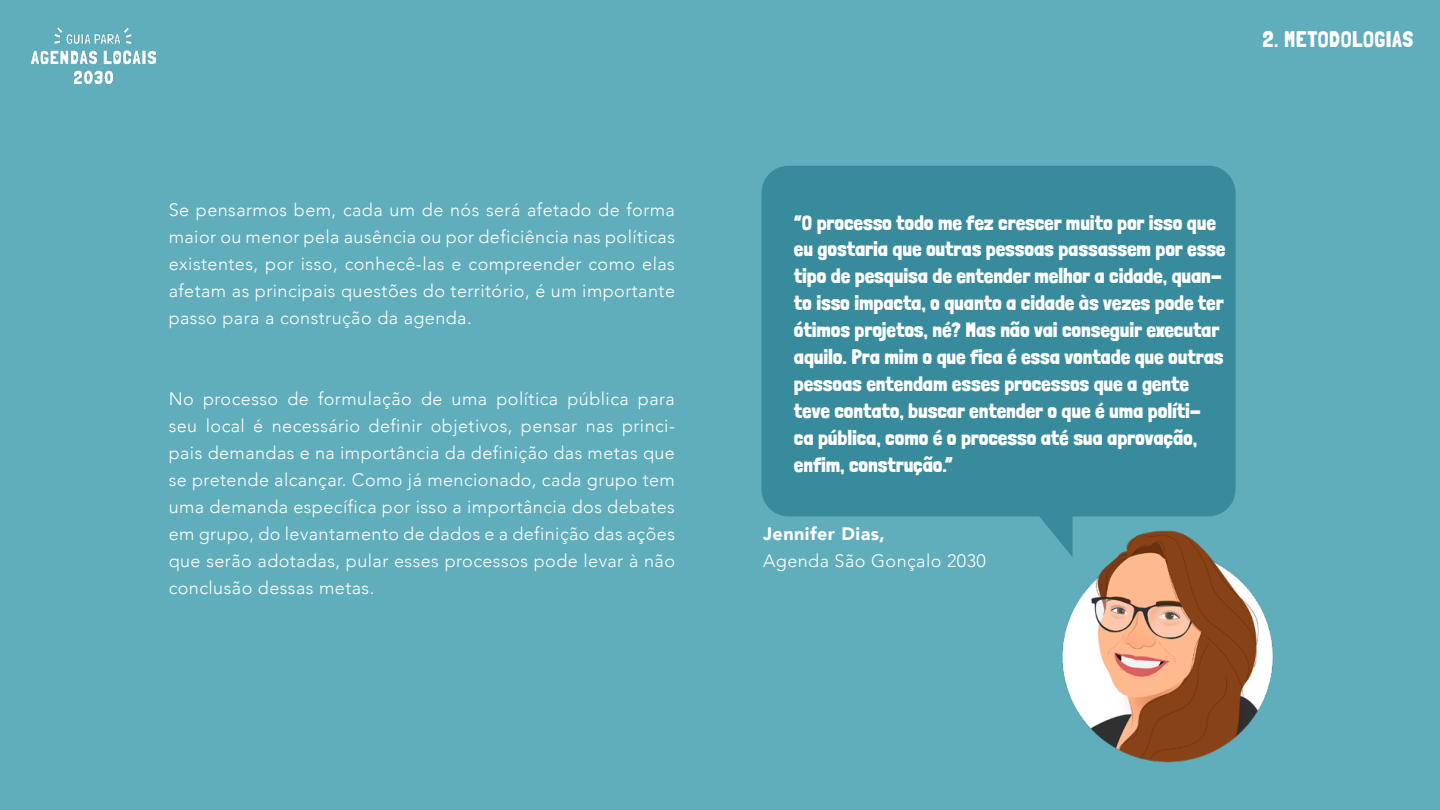
<style>
.page{position:relative;width:1440px;height:810px;background:#60adbc}
.page>*{position:absolute;margin:0;border:0;box-sizing:border-box;transform-origin:0 0}
.t1{font:22.5px "Londrina Solid";letter-spacing:.025em;color:#fff}
.t2{font:900 20.25px/27px "Londrina Solid";letter-spacing:.025em;color:#fff}
.t3{font:300 18px/27px "Avenir";letter-spacing:.025em;color:#fff;text-align:justify}
.t4{font:900 18px "Avenir";letter-spacing:.025em;color:#fff}
</style>
<div class="page">
<img style="left:32px;top:28px;width:123px;height:55px">
<div style="left:762px;top:166px;width:474px;height:350px;background:#378b9d;border-radius:27px"></div>
<svg style="left:1032px;top:516px;width:40px;height:14px"></svg>
<img style="left:1050px;top:530px;width:223px;height:233px">
<p class="t3" style="left:169px;top:196px;width:508px">Se pensarmos bem, cada um de nós será afetado de forma maior ou menor pela ausência ou por deficiência nas políticas existentes, por isso, conhecê-las e compreender como elas afetam as principais questões do território, é um importante passo para a construção da agenda.</p>
<p class="t3" style="left:169px;top:385px;width:508px">No processo de formulação de uma política pública para seu local é necessário definir objetivos, pensar nas princi&shy;pais demandas e na importância da definição das metas que se pretende alcançar. Como já mencionado, cada grupo tem uma demanda específica por isso a importância dos debates em grupo, do levantamento de dados e a definição das ações que serão adotadas, pular esses processos pode levar à não conclusão dessas metas.</p>
<p class="t1" style="left:1262px;top:26px;width:152px">2. METODOLOGIAS</p>
<p class="t2" style="left:794px;top:209px;width:433px">“O processo todo me fez crescer muito por isso que eu gostaria que outras pessoas passassem por esse tipo de pesquisa de entender melhor a cidade, quan&shy;to isso impacta, o quanto a cidade às vezes pode ter ótimos projetos, né? Mas não vai conseguir executar aquilo. Pra mim o que fica é essa vontade que outras pessoas entendam esses processos que a gente teve contato, buscar entender o que é uma políti-<br>ca pública, como é o processo até sua aprovação, enfim, construção.”</p>
<p class="t4" style="left:763px;top:518px;width:123px">Jennifer Dias,</p>
<p class="t3" style="left:763px;top:547px;width:224px">Agenda São Gonçalo 2030</p>
</div>
